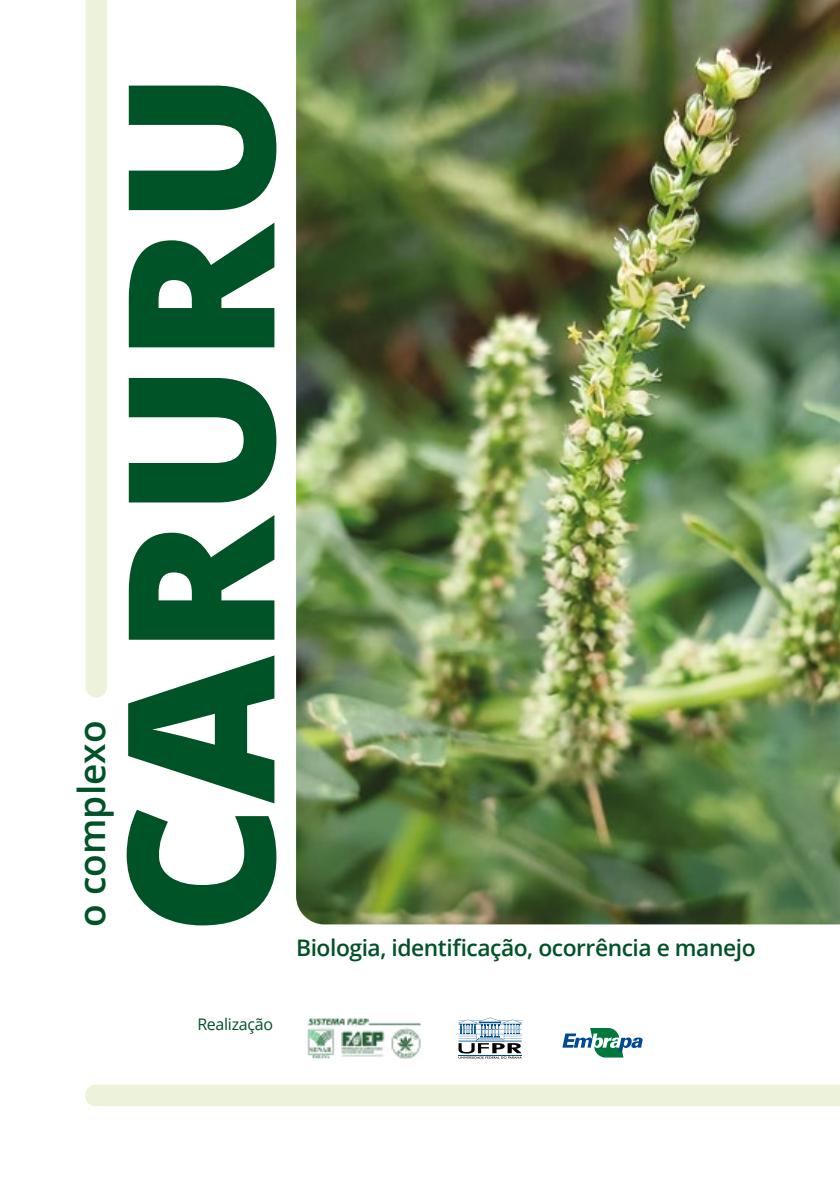
<style>
.page{position:relative;width:840px;height:1191px;background:#fff}
.page>*{position:absolute;margin:0;border:0;box-sizing:border-box;transform-origin:0 0}
.t1{font:800 203.8px "Open Sans";color:#005227}
.t2{font:600 37px "Open Sans";color:#005227}
.t3{font:600 22.8px "Open Sans";letter-spacing:-.02em;color:#005227}
.t4{font:16px "Open Sans";letter-spacing:-.02em;color:#005227}
</style>
<div class="page">
<img style="left:296px;top:0;width:543px;height:924px">
<div style="left:85px;top:0;width:22px;height:697px;background:#ecf3da"></div>
<div style="left:85px;top:1084px;width:754px;height:22px;background:#ecf3da"></div>
<svg style="left:458px;top:1017px;width:63px;height:41px"></svg>
<svg style="left:562px;top:1028px;width:80px;height:29px"></svg>
<img style="left:307px;top:1018px;width:114px;height:40px">
<h2 class="t2" style="left:66px;top:927px;width:208px;rotate:-90deg">o complexo</h2>
<h1 class="t1" style="left:45px;top:935px;width:866px;rotate:-90deg">CARURU</h1>
<p class="t3" style="left:296px;top:932px;width:461px">Biologia, identificação, ocorrência e manejo</p>
<p class="t4" style="left:197px;top:1013px;width:77px">Realização</p>
</div>
